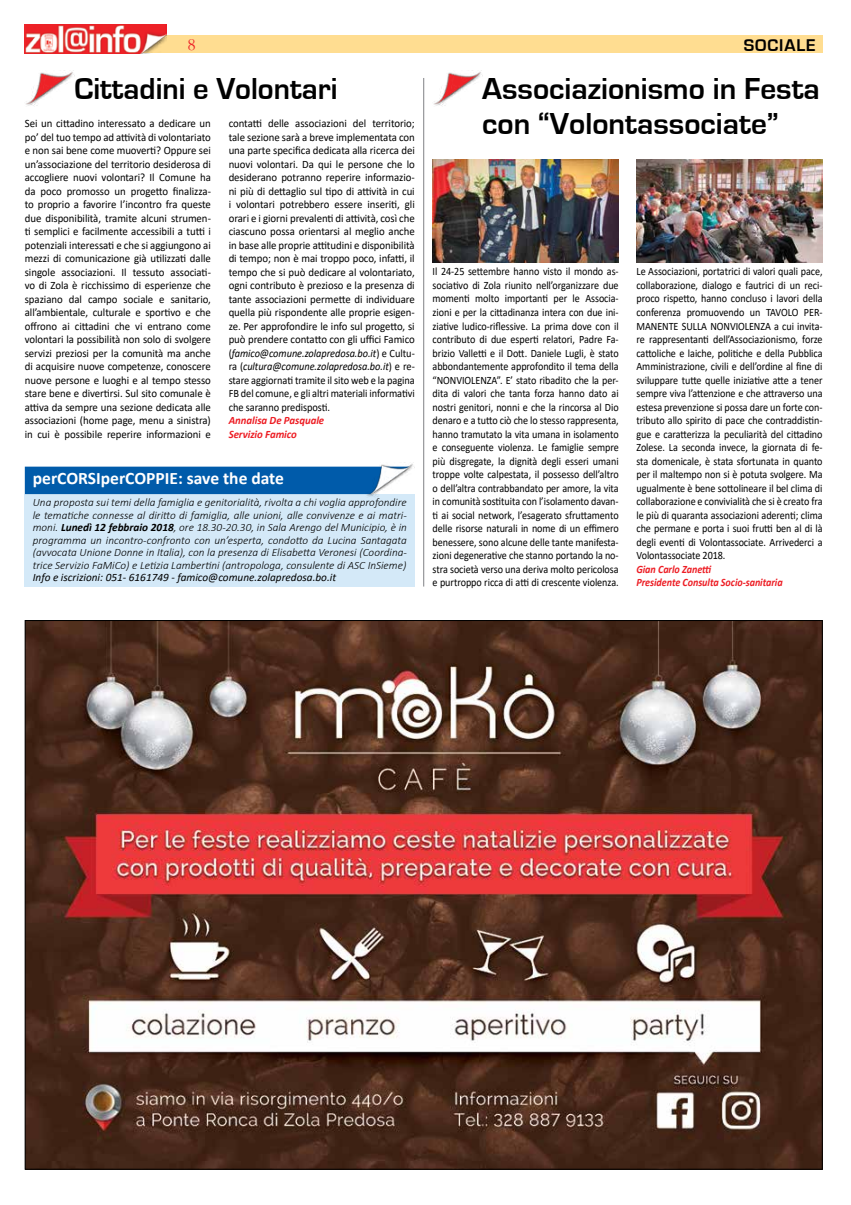
<style>
.page{position:relative;width:851px;height:1205px;background:#fff}
.page>*{position:absolute;margin:0;border:0;box-sizing:border-box;transform-origin:0 0}
.t1{font:700 31.25px/35px "Eurostile";color:#000}
.t2{font:700 17.5px "Calibri";color:#fff}
.t3{font:700 17.5px "Eurostile";letter-spacing:.05em;color:#000}
.t4{font:17.5px "Garamond";color:#ed1d24}
.t5{font:11.25px/13.5px "Calibri";letter-spacing:-.005em;color:#000;text-align:justify;scale:.9 1}
.t6{font:11.25px/13.5px "Calibri";letter-spacing:-.005em;color:#000;text-align:justify;scale:.96 1}
.t7{font:italic 300 11.25px/12.5px "Calibri";color:#000;text-align:justify}
.t8{font:italic 11.25px "Calibri";color:#000}
.t9{font:italic 700 11.25px/13.5px "Calibri";letter-spacing:-.005em;color:#ed1d24;scale:.9 1}
.t10{font:italic 700 11.25px/13.5px "Calibri";letter-spacing:-.005em;color:#ed1d24;scale:.96 1}
.s1{font-style:italic}
.s2{font-weight:700}
</style>
<div class="page">
<div style="left:25px;top:35px;width:797px;height:18px;background:#ffdd91"></div>
<img style="left:25px;top:25px;width:142px;height:28px">
<img style="left:27px;top:622px;width:793px;height:545px">
<img style="left:26px;top:72px;width:48px;height:34px">
<hr style="left:423px;top:78px;width:1px;height:508px;background:#808285">
<img style="left:434px;top:72px;width:48px;height:34px">
<div style="left:25px;top:494px;width:390px;height:92px;background:#d4e9f8"></div>
<div style="left:25px;top:467px;width:340px;height:27px;background:#005baa"></div>
<img style="left:365px;top:462px;width:50px;height:35px">
<img style="left:432px;top:159px;width:186px;height:103px">
<img style="left:636px;top:159px;width:186px;height:103px">
<h2 class="t4" style="left:187px;top:33px;width:10px">8</h2>
<h2 class="t3" style="left:743px;top:35px;width:73px">SOCIALE</h2>
<h1 class="t1" style="left:74px;top:72px;width:264px">Cittadini e Volontari</h1>
<p class="t6" style="left:229px;top:116px;width:195px">contatti delle associazioni del territorio; tale sezione sarà a breve implementata con una parte specifica dedicata alla ricerca dei nuovi volontari. Da qui le persone che lo desiderano potranno reperire informazio&shy;ni più di dettaglio sul tipo di attività in cui i volontari potrebbero essere inseriti, gli orari e i giorni prevalenti di attività, così che ciascuno possa orientarsi al meglio anche in base alle proprie attitudini e disponibilità di tempo; non è mai troppo poco, infatti, il tempo che si può dedicare al volontariato, ogni contributo è prezioso e la presenza di tante associazioni permette di individuare quella più rispondente alle proprie esigen&shy;ze. Per approfondire le info sul progetto, si può prendere contatto con gli uffici Famico (<span class="s1">famico@comune.zolapredosa.bo.it</span>) e Cultu&shy;ra (<span class="s1">cultura@comune.zolapredosa.bo.it</span>) e re&shy;stare aggiornati tramite il sito web e la pagina FB del comune, e gli altri materiali informativi che saranno predisposti.</p>
<p class="t10" style="left:229px;top:413px;width:101px">Annalisa De Pasquale<br>Servizio Famico</p>
<p class="t6" style="left:25px;top:116px;width:195px">Sei un cittadino interessato a dedicare un po’ del tuo tempo ad attività di volontariato e non sai bene come muoverti? Oppure sei un’associazione del territorio desiderosa di accogliere nuovi volontari? Il Comune ha da poco promosso un progetto finalizza&shy;to proprio a favorire l’incontro fra queste due disponibilità, tramite alcuni strumen&shy;ti semplici e facilmente accessibili a tutti i potenziali interessati e che si aggiungono ai mezzi di comunicazione già utilizzati dalle singole associazioni. Il tessuto associati&shy;vo di Zola è ricchissimo di esperienze che spaziano dal campo sociale e sanitario, all’ambientale, culturale e sportivo e che offrono ai cittadini che vi entrano come volontari la possibilità non solo di svolgere servizi preziosi per la comunità ma anche di acquisire nuove competenze, conoscere nuove persone e luoghi e al tempo stesso stare bene e divertirsi. Sul sito comunale è attiva da sempre una sezione dedicata alle associazioni (home page, menu a sinistra) in cui è possibile reperire informazioni e</p>
<h2 class="t2" style="left:33px;top:466px;width:253px">perCORSIperCOPPIE: save the date</h2>
<p class="t7" style="left:33px;top:496px;width:375px">Una proposta sui temi della famiglia e genitorialità, rivolta a chi voglia approfondire le tematiche connesse al diritto di famiglia, alle unioni, alle convivenze e ai matri&shy;moni. <span class="s2">Lunedì 12 febbraio 2018</span>, ore 18.30‐20.30, in Sala Arengo del Municipio, è in programma un incontro-confronto con un’esperta, condotto da Lucina Santagata (avvocata Unione Donne in Italia), con la presenza di Elisabetta Veronesi (Coordina&shy;trice Servizio FaMiCo) e Letizia Lambertini (antropologa, consulente di ASC InSieme)</p>
<p class="t8" style="left:33px;top:570px;width:305px">Info e iscrizioni: 051- 6161749 - famico@comune.zolapredosa.bo.it</p>
<h1 class="t1" style="left:482px;top:72px;width:339px">Associazionismo in Festa con “Volontassociate”</h1>
<p class="t5" style="left:432px;top:265px;width:208px">Il 24-25 settembre hanno visto il mondo as&shy;sociativo di Zola riunito nell’organizzare due momenti molto importanti per le Associa&shy;zioni e per la cittadinanza intera con due ini&shy;ziative ludico-riflessive. La prima dove con il contributo di due esperti relatori, Padre Fa&shy;brizio Valletti e il Dott. Daniele Lugli, è stato abbondantemente approfondito il tema della “NONVIOLENZA”. E’ stato ribadito che la per&shy;dita di valori che tanta forza hanno dato ai nostri genitori, nonni e che la rincorsa al Dio denaro e a tutto ciò che lo stesso rappresenta, hanno tramutato la vita umana in isolamento e conseguente violenza. Le famiglie sempre più disgregate, la dignità degli esseri umani troppe volte calpestata, il possesso dell’altro o dell’altra contrabbandato per amore, la vita in comunità sostituita con l’isolamento davan&shy;ti ai social network, l’esagerato sfruttamento delle risorse naturali in nome di un effimero benessere, sono alcune delle tante manifesta&shy;zioni degenerative che stanno portando la no&shy;stra società verso una deriva molto pericolosa e purtroppo ricca di atti di crescente violenza.</p>
<p class="t5" style="left:636px;top:265px;width:208px">Le Associazioni, portatrici di valori quali pace, collaborazione, dialogo e fautrici di un reci&shy;proco rispetto, hanno concluso i lavori della conferenza promuovendo un TAVOLO PER-MANENTE SULLA NONVIOLENZA a cui invita&shy;re rappresentanti dell’Associazionismo, forze cattoliche e laiche, politiche e della Pubblica Amministrazione, civili e dell’ordine al fine di sviluppare tutte quelle iniziative atte a tener sempre viva l’attenzione e che attraverso una estesa prevenzione si possa dare un forte con&shy;tributo allo spirito di pace che contraddistin&shy;gue e caratterizza la peculiarità del cittadino Zolese. La seconda invece, la giornata di fe&shy;sta domenicale, è stata sfortunata in quanto per il maltempo non si è potuta svolgere. Ma ugualmente è bene sottolineare il bel clima di collaborazione e convivialità che si è creato fra le più di quaranta associazioni aderenti; clima che permane e porta i suoi frutti ben al di là degli eventi di Volontassociate. Arrivederci a Volontassociate 2018.</p>
<p class="t9" style="left:636px;top:562px;width:164px">Gian Carlo Zanetti<br>Presidente Consulta Socio-sanitaria</p>
</div>
